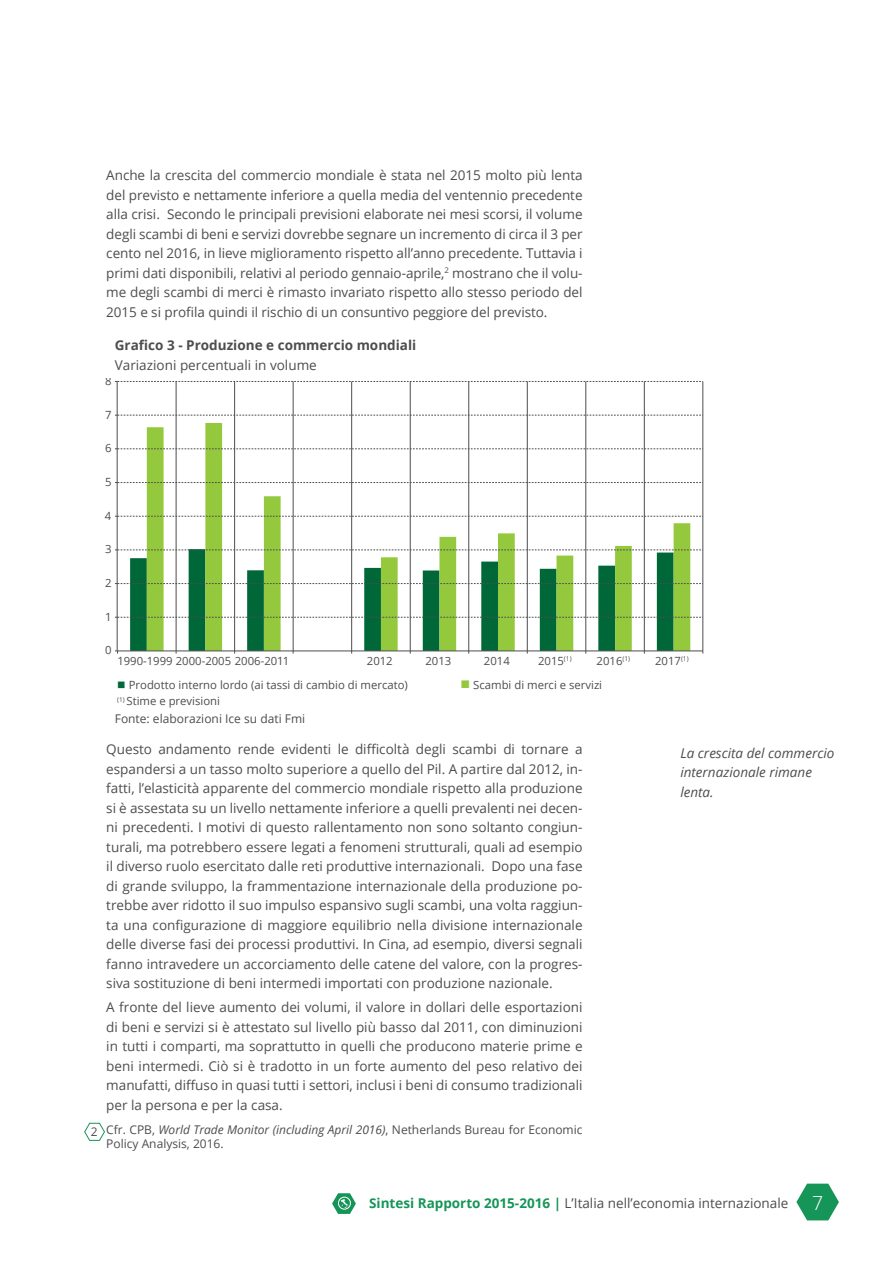
<style>
.page{position:relative;width:893px;height:1263px;background:#fff}
.page>*{position:absolute;margin:0;border:0;box-sizing:border-box;transform-origin:0 0}
.t1{font:13.5px/19.5px "Open Sans";color:#4d4d4f;text-align:justify}
.t2{font:italic 13.5px/19.5px "Open Sans";color:#4d4d4f}
.t3{font:700 13.5px "Open Sans";color:#4d4d4f}
.t4{font:12px/14.4px "Open Sans";color:#4d4d4f}
.t5{font:11.25px "Open Sans";color:#4d4d4f}
.t6{font:700 8.7px "Arial";color:#000}
.s1{color:#006838}
.s2{color:#95c93d}
.s3{font-style:italic}
.s4{font-weight:700;color:#159557}
.s5{font-weight:300;font-size:19.5px;color:#fff}
</style>
<div class="page">
<svg style="left:796px;top:1183px;width:43px;height:37px"></svg>
<svg style="left:332px;top:1193px;width:24px;height:21px"></svg>
<div style="left:338px;top:1197px;width:13px;height:12px;border:1px solid #fff;border-radius:50%"></div>
<svg style="left:84px;top:1123px;width:21px;height:18px"></svg>
<hr style="left:176px;top:381px;width:1px;height:270px;background:#4d4d4f">
<hr style="left:234px;top:381px;width:1px;height:270px;background:#4d4d4f">
<hr style="left:293px;top:381px;width:1px;height:270px;background:#4d4d4f">
<hr style="left:351px;top:381px;width:1px;height:270px;background:#4d4d4f">
<hr style="left:410px;top:381px;width:1px;height:270px;background:#4d4d4f">
<hr style="left:468px;top:381px;width:1px;height:270px;background:#4d4d4f">
<hr style="left:527px;top:381px;width:1px;height:270px;background:#4d4d4f">
<hr style="left:585px;top:381px;width:1px;height:270px;background:#4d4d4f">
<hr style="left:644px;top:381px;width:1px;height:270px;background:#4d4d4f">
<hr style="left:702px;top:381px;width:1px;height:270px;background:#4d4d4f">
<svg style="left:130px;top:550px;width:17px;height:100px;background:#19774a"></svg>
<svg style="left:147px;top:423px;width:543px;height:227px"></svg>
<hr style="left:118px;top:650px;width:585px;height:1px;background:#4d4d4f">
<hr style="left:117px;top:381px;width:1px;height:270px;background:#4d4d4f">
<svg style="left:115px;top:617px;width:588px;height:1px"></svg>
<svg style="left:115px;top:583px;width:588px;height:1px"></svg>
<svg style="left:115px;top:549px;width:588px;height:1px"></svg>
<svg style="left:115px;top:516px;width:588px;height:1px"></svg>
<svg style="left:115px;top:482px;width:588px;height:1px"></svg>
<svg style="left:115px;top:448px;width:588px;height:1px"></svg>
<svg style="left:115px;top:415px;width:588px;height:1px"></svg>
<svg style="left:115px;top:381px;width:588px;height:1px"></svg>
<p class="t1" style="left:106px;top:165px;width:478px">Anche la crescita del commercio mondiale è stata nel 2015 molto più lenta del previsto e nettamente inferiore a quella media del ventennio precedente alla crisi. Secondo le principali previsioni elaborate nei mesi scorsi, il volume degli scambi di beni e servizi dovrebbe segnare un incremento di circa il 3 per cento nel 2016, in lieve miglioramento rispetto all’anno precedente. Tuttavia i primi dati disponibili, relativi al periodo gennaio-aprile,<sup>2</sup> mostrano che il volu&shy;me degli scambi di merci è rimasto invariato rispetto allo stesso periodo del 2015 e si profila quindi il rischio di un consuntivo peggiore del previsto.</p>
<p class="t3" style="left:115px;top:335px;width:303px">Grafico 3 - Produzione e commercio mondiali</p>
<p class="t1" style="left:115px;top:355px;width:204px">Variazioni percentuali in volume</p>
<p class="t6" style="left:119px;top:340px;width:196px">Grafico 1.4 - Produzione e commercio mondiali</p>
<p class="t5" style="left:105px;top:373px;width:8px">8</p>
<p class="t5" style="left:105px;top:407px;width:8px">7</p>
<p class="t5" style="left:105px;top:440px;width:8px">6</p>
<p class="t5" style="left:105px;top:474px;width:8px">5</p>
<p class="t5" style="left:105px;top:508px;width:8px">4</p>
<p class="t5" style="left:105px;top:541px;width:8px">3</p>
<p class="t5" style="left:105px;top:575px;width:8px">2</p>
<p class="t5" style="left:105px;top:609px;width:8px">1</p>
<p class="t5" style="left:105px;top:643px;width:8px">0</p>
<p class="t5" style="left:117px;top:653px;width:174px">1990-1999 2000-2005 2006-2011</p>
<p class="t5" style="left:367px;top:653px;width:27px">2012</p>
<p class="t5" style="left:425px;top:653px;width:27px">2013</p>
<p class="t5" style="left:484px;top:653px;width:27px">2014</p>
<p class="t5" style="left:538px;top:653px;width:35px">2015<sup>(1)</sup></p>
<p class="t5" style="left:597px;top:653px;width:35px">2016<sup>(1)</sup></p>
<p class="t5" style="left:655px;top:653px;width:35px">2017<sup>(1)</sup></p>
<p class="t5" style="left:117px;top:677px;width:292px"><span class="s1">■</span> Prodotto interno lordo (ai tassi di cambio di mercato)</p>
<p class="t5" style="left:460px;top:677px;width:143px"><span class="s2">■</span> Scambi di merci e servizi</p>
<p class="t5" style="left:117px;top:694px;width:104px"><sup>(1)</sup> Stime e previsioni</p>
<p class="t4" style="left:115px;top:711px;width:192px">Fonte: elaborazioni Ice su dati Fmi</p>
<p class="t1" style="left:106px;top:739px;width:478px">Questo andamento rende evidenti le difficoltà degli scambi di tornare a espandersi a un tasso molto superiore a quello del Pil. A partire dal 2012, in&shy;fatti, l’elasticità apparente del commercio mondiale rispetto alla produzione si è assestata su un livello nettamente inferiore a quelli prevalenti nei decen&shy;ni precedenti. I motivi di questo rallentamento non sono soltanto congiun&shy;turali, ma potrebbero essere legati a fenomeni strutturali, quali ad esempio il diverso ruolo esercitato dalle reti produttive internazionali. Dopo una fase di grande sviluppo, la frammentazione internazionale della produzione po&shy;trebbe aver ridotto il suo impulso espansivo sugli scambi, una volta raggiun&shy;ta una configurazione di maggiore equilibrio nella divisione internazionale delle diverse fasi dei processi produttivi. In Cina, ad esempio, diversi segnali fanno intravedere un accorciamento delle catene del valore, con la progres&shy;siva sostituzione di beni intermedi importati con produzione nazionale.</p>
<p class="t1" style="left:106px;top:997px;width:478px">A fronte del lieve aumento dei volumi, il valore in dollari delle esportazioni di beni e servizi si è attestato sul livello più basso dal 2011, con diminuzioni in tutti i comparti, ma soprattutto in quelli che producono materie prime e beni intermedi. Ciò si è tradotto in un forte aumento del peso relativo dei manufatti, diffuso in quasi tutti i settori, inclusi i beni di consumo tradizionali per la persona e per la casa.</p>
<p class="t4" style="left:106px;top:1122px;width:478px;text-indent:-15px">2 Cfr. CPB, <span class="s3">World Trade Monitor (including April 2016)</span>, Netherlands Bureau for Economic<br>Policy Analysis, 2016.</p>
<p class="t2" style="left:680px;top:743px;width:156px">La crescita del commercio internazionale rimane lenta.</p>
<p class="t1" style="left:369px;top:1193px;width:456px"><span class="s4">Sintesi Rapporto 2015-2016 |</span> L’Italia nell’economia internazionale <span class="s5">7</span></p>
</div>
